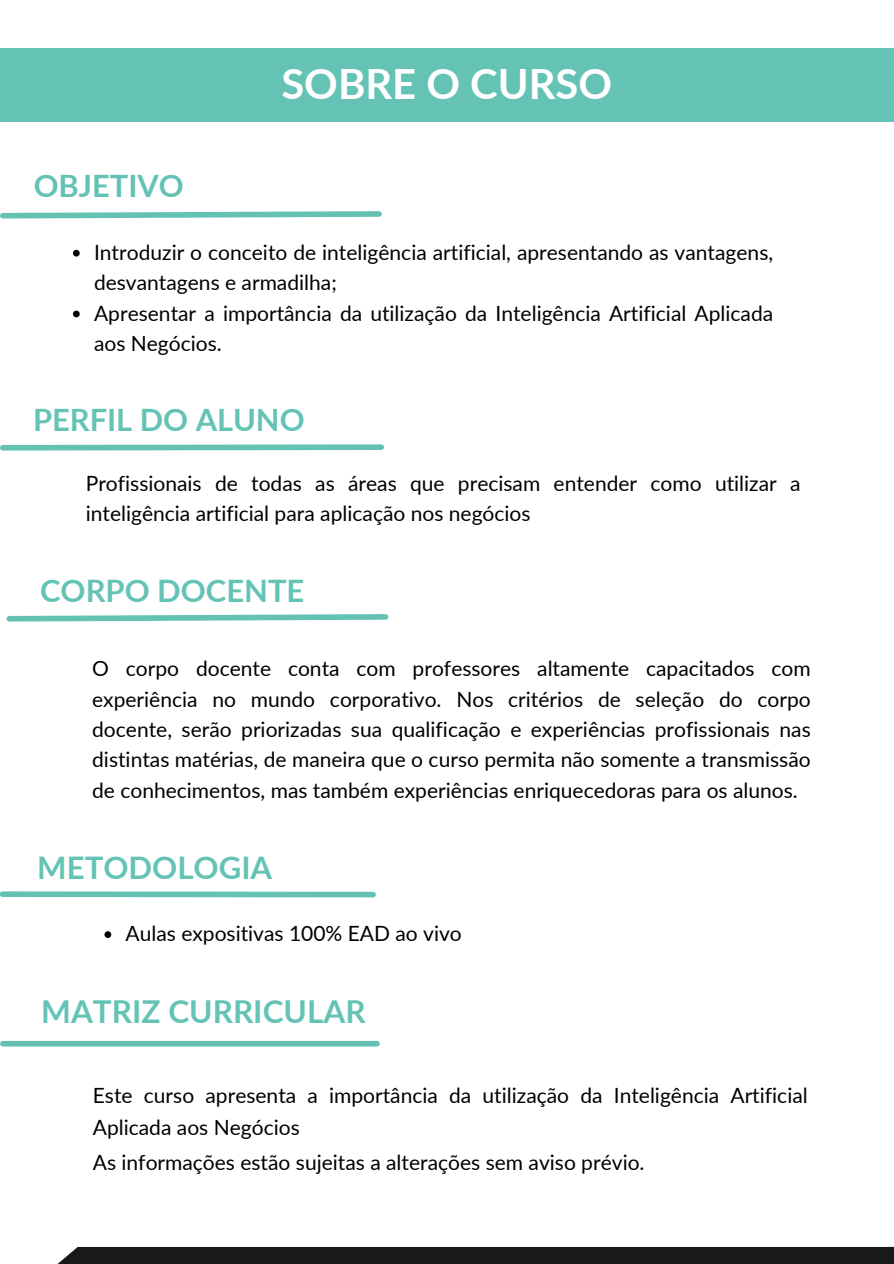
<style>
.page{position:relative;width:894px;height:1264px;background:#fff}
.page>*{position:absolute;margin:0;border:0;box-sizing:border-box;transform-origin:0 0}
.t1{font:700 41.7px "Lato";color:#fff}
.t2{font:700 31.5px "Lato";color:#64c3b5}
.t3{font:700 31.05px "Lato";color:#64c3b5}
.t4{font:700 30.9px "Lato";color:#64c3b5}
.t5{font:700 30.75px "Lato";color:#64c3b5}
.t6{font:700 30.75px "Lato";color:#63c2b4}
.t7{font:21px/30.3px "Lato";color:#000}
</style>
<div class="page">
<svg style="left:73px;top:250px;width:7px;height:6px"></svg>
<svg style="left:73px;top:310px;width:7px;height:7px"></svg>
<svg style="left:0;top:211px;width:382px;height:8px"></svg>
<svg style="left:0;top:444px;width:384px;height:7px"></svg>
<div style="left:39px;top:1246px;width:854px;height:17px;background:#191919"></div>
<div style="left:0;top:48px;width:893px;height:73px;background:#64c3b5"></div>
<svg style="left:6px;top:614px;width:383px;height:8px"></svg>
<div style="left:2px;top:891px;width:371px;height:6px;background:#63c2b4"></div>
<svg style="left:104px;top:931px;width:7px;height:7px"></svg>
<div style="left:3px;top:1040px;width:374px;height:6px;background:#63c2b4"></div>
<h2 class="t6" style="left:34px;top:166px;width:152px">OBJETIVO</h2>
<p class="t1" style="left:281px;top:58px;width:332px">SOBRE O CURSO</p>
<h1 class="t7" style="left:94px;top:237px;width:680px">Introduzir o conceito de inteligência artificial, apresentando as vantagens, desvantagens e armadilha;</h1>
<h2 class="t7" style="left:94px;top:297px;width:680px">Apresentar a importância da utilização da Inteligência Artificial Aplicada aos Negócios.</h2>
<p class="t5" style="left:33px;top:401px;width:273px">PERFIL DO ALUNO</p>
<p class="t7" style="left:86px;top:467px;width:716px">Profissionais de todas as áreas que precisam entender como utilizar a inteligência artificial para aplicação nos negócios</p>
<h2 class="t4" style="left:40px;top:571px;width:266px">CORPO DOCENTE</h2>
<p class="t7" style="left:92px;top:653px;width:719px;text-align:justify">O corpo docente conta com professores altamente capacitados com experiência no mundo corporativo. Nos critérios de seleção do corpo docente, serão priorizadas sua qualificação e experiências profissionais nas distintas matérias, de maneira que o curso permita não somente a transmissão de conhecimentos, mas também experiências enriquecedoras para os alunos.</p>
<h2 class="t3" style="left:37px;top:848px;width:236px">METODOLOGIA</h2>
<p class="t7" style="left:125px;top:918px;width:338px">Aulas expositivas 100% EAD ao vivo</p>
<h2 class="t2" style="left:41px;top:992px;width:326px">MATRIZ CURRICULAR</h2>
<p class="t7" style="left:93px;top:1079px;width:716px;line-height:31.5px">Este curso apresenta a importância da utilização da Inteligência Artificial<br>Aplicada aos Negócios</p>
<p class="t7" style="left:93px;top:1146px;width:553px">As informações estão sujeitas a alterações sem aviso prévio.</p>
</div>
